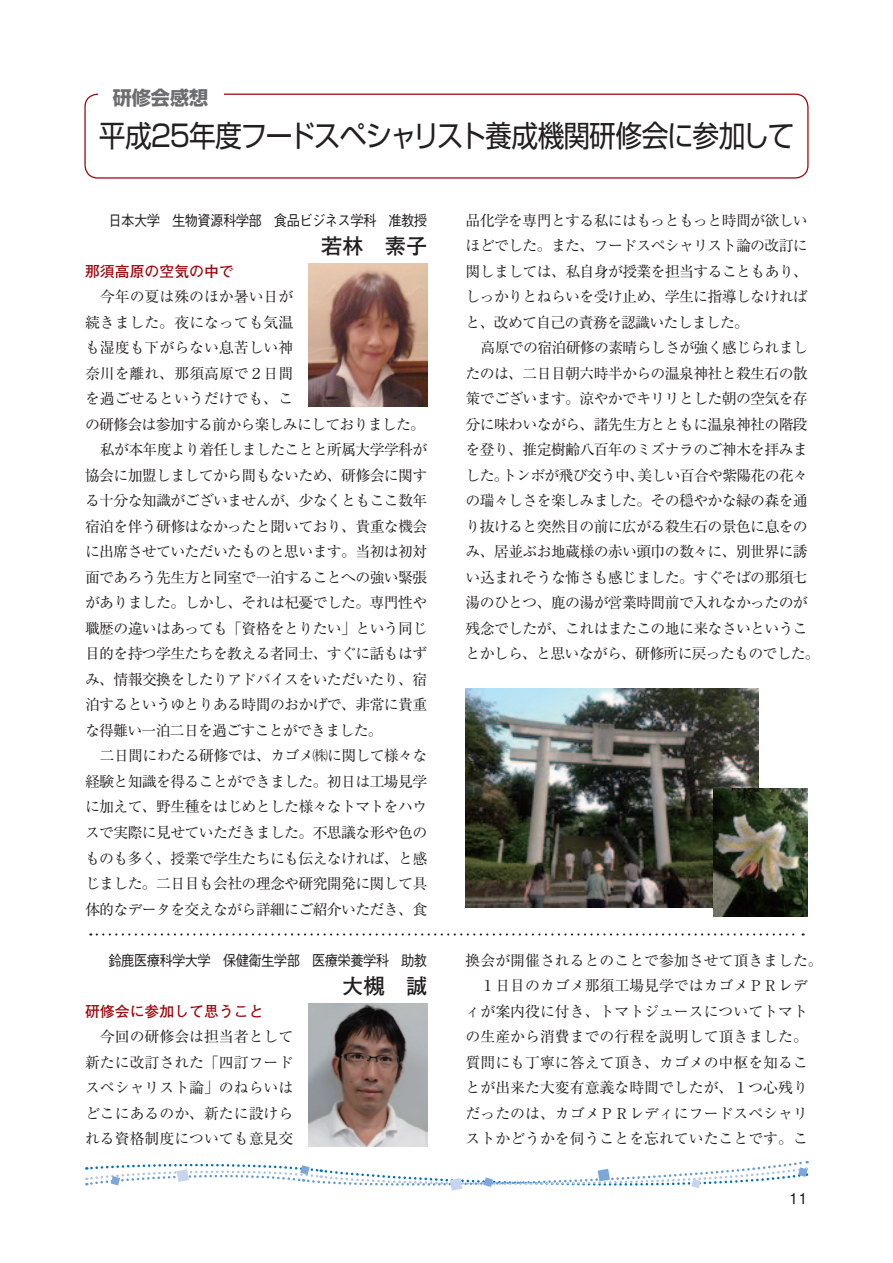
<style>
.page{position:relative;width:893px;height:1263px;background:#fff}
.page>*{position:absolute;margin:0;border:0;box-sizing:border-box;transform-origin:0 0}
.t1{font:29.7px "Shin Go Pro";letter-spacing:-.045em;color:#231f20;scale:.9 1}
.t2{font:700 21.3px "Futo Go B101 Pro";color:#231f20}
.t3{font:700 19.2px "Shin Go Pro";color:#6c6d70}
.t4{font:14.85px/25.5px "Ryumin Pro";letter-spacing:-.045em;color:#231f20;text-align:justify}
.t5{font:14.85px "Ryumin Pro";color:#231f20}
.t6{font:500 14.85px "Gothic BBB Pro";letter-spacing:-.05em;color:#231f20;scale:.9 1}
.t7{font:700 14.85px "Futo Go B101 Pro";color:#9d070d}
.t8{font:500 14.85px "Gothic BBB Pro";letter-spacing:-.05em;color:#231f20}
</style>
<div class="page">
<img style="left:308px;top:264px;width:119px;height:142px">
<svg style="left:97px;top:933px;width:707px;height:2px"></svg>
<img style="left:308px;top:1003px;width:119px;height:143px">
<div style="left:84px;top:94px;width:725px;height:85px;border:1px solid #9d070d;border-radius:13px"></div>
<div style="left:98px;top:85px;width:125px;height:26px;background:#fff"></div>
<img style="left:466px;top:688px;width:293px;height:219px">
<img style="left:714px;top:788px;width:94px;height:128px">
<svg style="left:86px;top:1161px;width:722px;height:30px"></svg>
<p class="t3" style="left:113px;top:83px;width:97px">研修会感想</p>
<h1 class="t1" style="left:99px;top:112px;width:774px">平成25年度フードスペシャリスト養成機関研修会に参加して</h1>
<p class="t6" style="left:109px;top:208px;width:356px">日本大学　生物資源科学部　食品ビジネス学科　准教授</p>
<h2 class="t2" style="left:321px;top:229px;width:108px">若林　素子</h2>
<p class="t7" style="left:85px;top:259px;width:150px">那須高原の空気の中で</p>
<p class="t5" style="left:100px;top:285px;width:195px">今年の夏は殊のほか暑い日が</p>
<p class="t5" style="left:85px;top:311px;width:210px">続きました。夜になっても気温</p>
<p class="t5" style="left:85px;top:336px;width:210px">も湿度も下がらない息苦しい神</p>
<p class="t5" style="left:85px;top:362px;width:210px">奈川を離れ、那須高原で２日間</p>
<p class="t5" style="left:85px;top:387px;width:210px">を過ごせるというだけでも、こ</p>
<p class="t4" style="left:85px;top:410px;width:342px">の研修会は参加する前から楽しみにしておりました。</p>
<p class="t4" style="left:100px;top:436px;width:329px">私が本年度より着任しましたことと所属大学学科が</p>
<p class="t4" style="left:85px;top:461px;width:344px">協会に加盟しましてから間もないため、研修会に関す</p>
<p class="t4" style="left:85px;top:487px;width:344px">る十分な知識がございませんが、少なくともここ数年</p>
<p class="t4" style="left:85px;top:512px;width:344px">宿泊を伴う研修はなかったと聞いており、貴重な機会</p>
<p class="t4" style="left:85px;top:538px;width:344px">に出席させていただいたものと思います。当初は初対</p>
<p class="t4" style="left:85px;top:564px;width:344px">面であろう先生方と同室で一泊することへの強い緊張</p>
<p class="t4" style="left:85px;top:589px;width:344px">がありました。しかし、それは杞憂でした。専門性や</p>
<p class="t4" style="left:85px;top:615px;width:344px">職歴の違いはあっても「資格をとりたい」という同じ</p>
<p class="t4" style="left:85px;top:640px;width:344px">目的を持つ学生たちを教える者同士、すぐに話もはず</p>
<p class="t4" style="left:85px;top:666px;width:344px">み、情報交換をしたりアドバイスをいただいたり、宿</p>
<p class="t4" style="left:85px;top:691px;width:344px">泊するというゆとりある時間のおかげで、非常に貴重</p>
<p class="t4" style="left:85px;top:717px;width:299px">な得難い一泊二日を過ごすことができました。</p>
<p class="t4" style="left:100px;top:742px;width:329px">二日間にわたる研修では、カゴメ㈱に関して様々な</p>
<p class="t4" style="left:85px;top:768px;width:344px">経験と知識を得ることができました。初日は工場見学</p>
<p class="t4" style="left:85px;top:793px;width:344px">に加えて、野生種をはじめとした様々なトマトをハウ</p>
<p class="t4" style="left:85px;top:819px;width:344px">スで実際に見せていただきました。不思議な形や色の</p>
<p class="t4" style="left:85px;top:844px;width:344px">ものも多く、授業で学生たちにも伝えなければ、と感</p>
<p class="t4" style="left:85px;top:870px;width:344px">じました。二日目も会社の理念や研究開発に関して具</p>
<p class="t4" style="left:85px;top:895px;width:344px">体的なデータを交えながら詳細にご紹介いただき、食</p>
<p class="t6" style="left:109px;top:948px;width:356px">鈴鹿医療科学大学　保健衛生学部　医療栄養学科　助教</p>
<h2 class="t2" style="left:342px;top:968px;width:87px">大槻　誠</h2>
<p class="t7" style="left:85px;top:999px;width:180px">研修会に参加して思うこと</p>
<p class="t4" style="left:85px;top:1023px;width:210px;text-indent:15px">今回の研修会は担当者として新たに改訂された「四訂フードスペシャリスト論」のねらいはどこにあるのか、新たに設けられる資格制度についても意見交</p>
<p class="t4" style="left:466px;top:206px;width:344px">品化学を専門とする私にはもっともっと時間が欲しいほどでした。また、フードスペシャリスト論の改訂に関しましては、私自身が授業を担当することもあり、しっかりとねらいを受け止め、学生に指導しなければと、改めて自己の責務を認識いたしました。</p>
<p class="t4" style="left:466px;top:334px;width:356px;text-align:left;text-indent:15px">高原での宿泊研修の素晴らしさが強く感じられましたのは、二日目朝六時半からの温泉神社と殺生石の散策でございます。涼やかでキリリとした朝の空気を存分に味わいながら、諸先生方とともに温泉神社の階段を登り、推定樹齢八百年のミズナラのご神木を拝みました。トンボが飛び交う中、美しい百合や紫陽花の花々の瑞々しさを楽しみました。その穏やかな緑の森を通り抜けると突然目の前に広がる殺生石の景色に息をのみ、居並ぶお地蔵様の赤い頭巾の数々に、別世界に誘い込まれそうな怖さも感じました。すぐそばの那須七湯のひとつ、鹿の湯が営業時間前で入れなかったのが残念でしたが、これはまたこの地に来なさいということかしら、と思いながら、研修所に戻ったものでした。</p>
<p class="t5" style="left:466px;top:948px;width:359px">換会が開催されるとのことで参加させて頂きました。</p>
<p class="t5" style="left:480px;top:974px;width:329px">１日目のカゴメ那須工場見学ではカゴメＰＲレデ</p>
<p class="t5" style="left:466px;top:999px;width:344px">ィが案内役に付き、トマトジュースについてトマト</p>
<p class="t5" style="left:466px;top:1025px;width:344px">の生産から消費までの行程を説明して頂きました。</p>
<p class="t5" style="left:466px;top:1050px;width:344px">質問にも丁寧に答えて頂き、カゴメの中枢を知るこ</p>
<p class="t5" style="left:466px;top:1076px;width:344px">とが出来た大変有意義な時間でしたが、１つ心残り</p>
<p class="t5" style="left:466px;top:1101px;width:344px">だったのは、カゴメＰＲレディにフードスペシャリ</p>
<p class="t5" style="left:466px;top:1127px;width:344px">ストかどうかを伺うことを忘れていたことです。こ</p>
<p class="t8" style="left:789px;top:1186px;width:20px">11</p>
</div>
